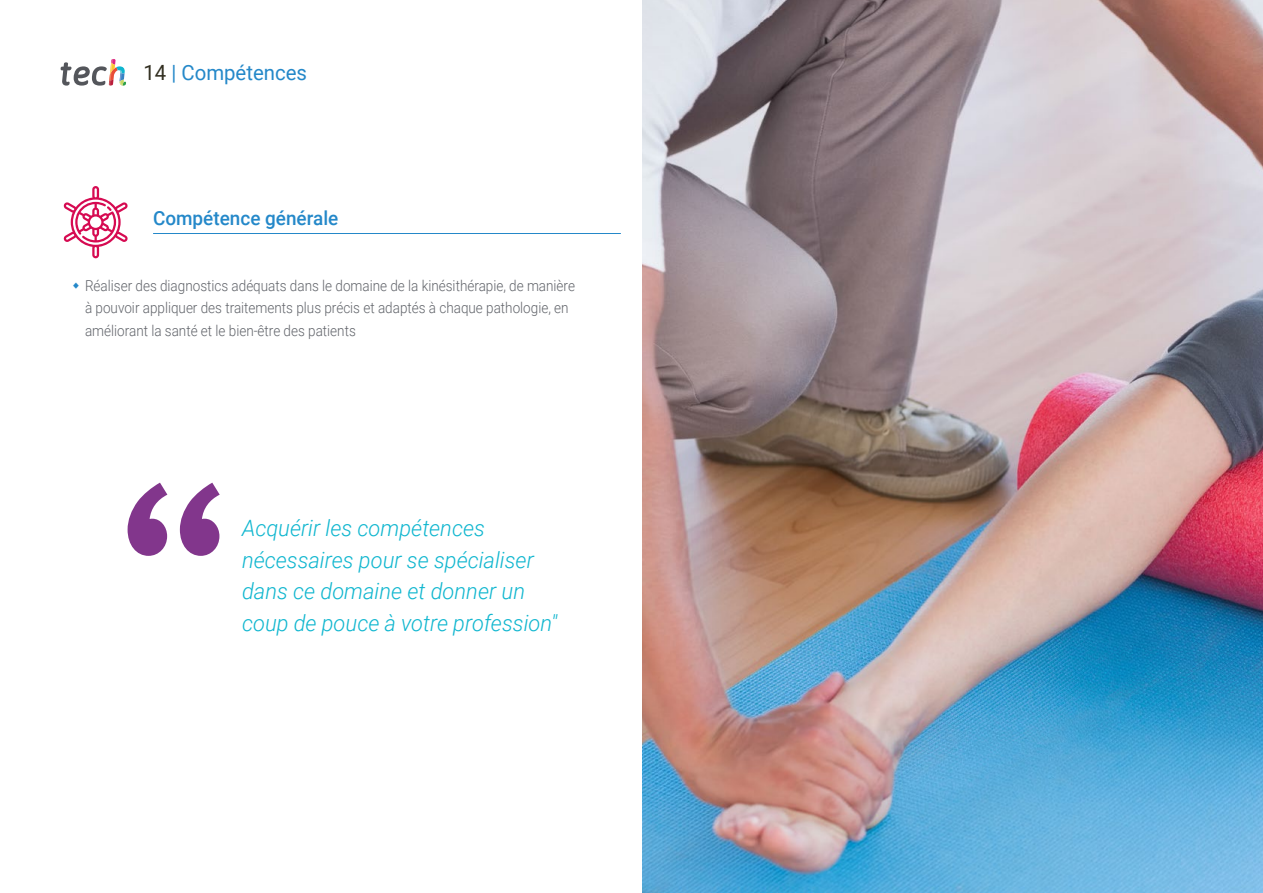
<style>
.page{position:relative;width:1263px;height:893px;background:#fff}
.page>*{position:absolute;margin:0;border:0;box-sizing:border-box;transform-origin:0 0}
.t1{font:italic 300 22.5px/31.5px "Roboto";color:#0fb6cf}
.t2{font:21px "Roboto";color:#2488c9}
.t3{font:500 19.5px "Roboto";color:#2488c9}
.t4{font:300 15px/22.5px "Roboto";color:#61646a;scale:.9 1}
.s1{color:#312e20}
</style>
<div class="page">
<hr style="left:153px;top:233px;width:468px;height:1px;background:#2488c9">
<svg style="left:63px;top:186px;width:65px;height:72px"></svg>
<img style="left:642px;top:0;width:621px;height:893px">
<svg style="left:61px;top:59px;width:65px;height:27px"></svg>
<svg style="left:128px;top:483px;width:92px;height:73px"></svg>
<h2 class="t2" style="left:144px;top:57px;width:165px"><span class="s1">14</span> | Compétences</h2>
<h3 class="t3" style="left:153px;top:205px;width:187px">Compétence générale</h3>
<p class="t4" style="left:85px;top:274px;width:546px">Réaliser des diagnostics adéquats dans le domaine de la kinésithérapie, de manière à pouvoir appliquer des traitements plus précis et adaptés à chaque pathologie, en améliorant la santé et le bien-être des patients</p>
<h1 class="t1" style="left:242px;top:512px;width:317px">Acquérir les compétences nécessaires pour se spécialiser dans ce domaine et donner un coup de pouce à votre profession"</h1>
</div>
